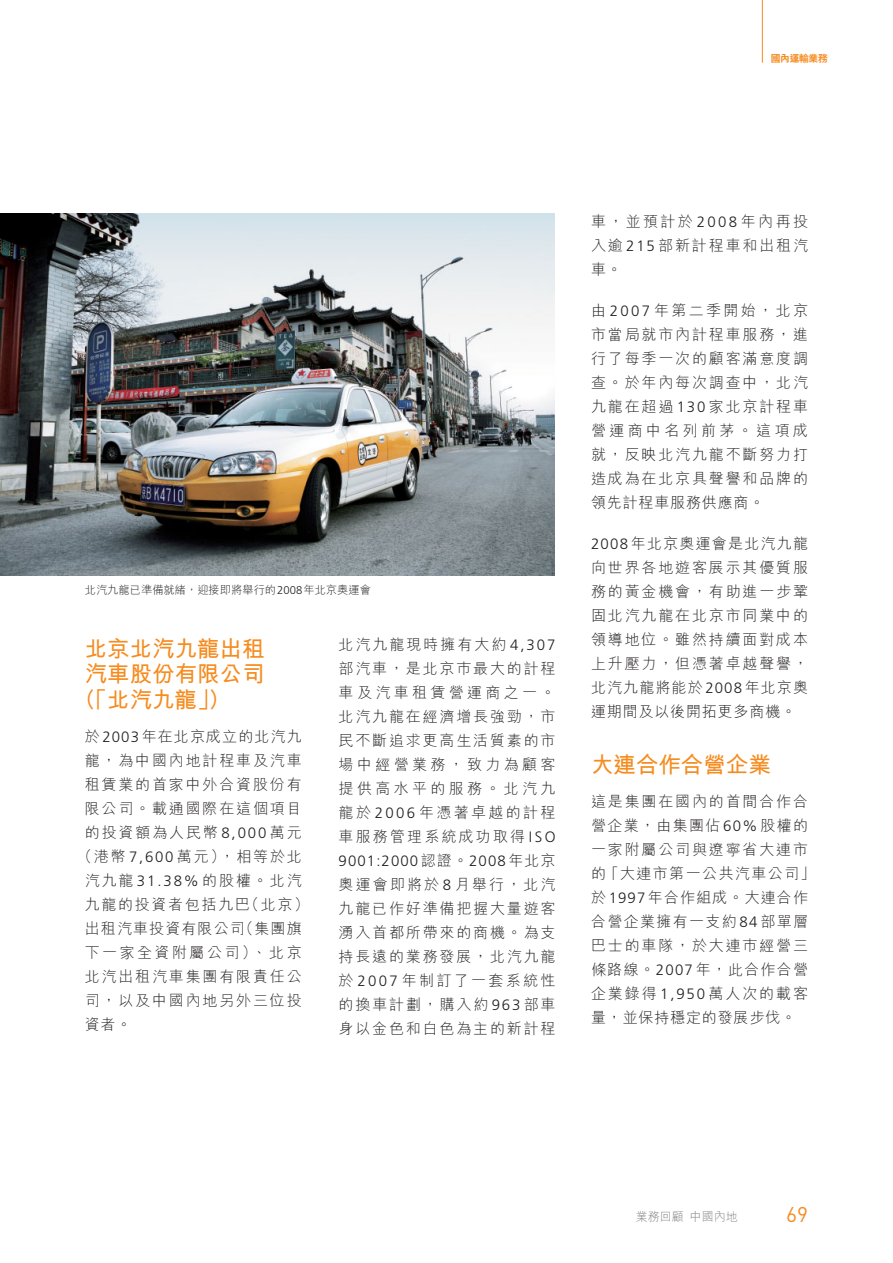
<style>
.page{position:relative;width:893px;height:1263px;background:#fff}
.page>*{position:absolute;margin:0;border:0;box-sizing:border-box;transform-origin:0 0}
.t1{font:22.5px "M Hei HK Bold B5 pc H";color:#f68b1e}
.t2{font:21px "DIN";color:#f68b1e}
.t3{font:15px/24px "M Hei HK Light B5 pc H";letter-spacing:.12em;color:#231f20;text-align:justify}
.t4{font:15px/24px "M Hei HK Light B5 pc H";letter-spacing:.095em;color:#231f20}
.t5{font:15px "M Hei HK Light B5 pc H";letter-spacing:.075em;color:#231f20}
.t6{font:300 15px "Frutiger";letter-spacing:.075em;color:#231f20}
.t7{font:15px "M Hei HK Light B5 pc H";letter-spacing:.165em;color:#231f20}
.t8{font:12px "M Hei HK Light B5 pc H";color:#808284}
.t9{font:11.25px "M Hei HK Light B5 pc H";color:#231f20}
.t10{font:9.75px "C Hei 2 HK Xbold B5 pc H";letter-spacing:-.03em;color:#f68b1e}
.s1{font-family:"Frutiger";font-weight:300}
.s2{font-family:"M Hei HK Light B5 pc H";font-weight:400}
</style>
<div class="page">
<img style="left:0;top:214px;width:555px;height:361px">
<hr style="left:762px;top:0;width:1px;height:63px;background:#f68b1e">
<p class="t10" style="left:770px;top:54px;width:59px">國內運輸業務</p>
<p class="t9" style="left:85px;top:585px;width:288px">北汽九龍已準備就緒，迎接即將舉行的<span class="s1">2008</span>年北京奧運會</p>
<h1 class="t1" style="left:85px;top:640px;width:181px">北京北汽九龍出租</h1>
<h1 class="t1" style="left:85px;top:665px;width:181px">汽車股份有限公司</h1>
<h1 class="t1" style="left:74px;top:691px;width:159px">（「北汽九龍」）</h1>
<p class="t5" style="left:85px;top:730px;width:218px">於<span class="s1">2003</span>年在北京成立的北汽九</p>
<p class="t3" style="left:85px;top:750px;width:218px">龍，為中國內地計程車及汽車</p>
<p class="t3" style="left:85px;top:774px;width:218px">租賃業的首家中外合資股份有</p>
<p class="t3" style="left:85px;top:798px;width:218px">限公司。載通國際在這個項目</p>
<p class="t3" style="left:85px;top:822px;width:218px">的投資額為人民幣<span class="s1">8,000</span>萬元</p>
<p class="t3" style="left:77px;top:846px;width:226px">（港幣<span class="s1">7,600</span>萬元），相等於北</p>
<p class="t3" style="left:85px;top:870px;width:218px">汽九龍<span class="s1">31.38%</span>的股權。北汽</p>
<p class="t3" style="left:85px;top:894px;width:226px">九龍的投資者包括九巴（北京）</p>
<p class="t5" style="left:85px;top:922px;width:218px">出租汽車投資有限公司（集團旗</p>
<p class="t7" style="left:85px;top:946px;width:218px">下一家全資附屬公司）、北京</p>
<p class="t3" style="left:85px;top:966px;width:218px">北汽出租汽車集團有限責任公</p>
<p class="t3" style="left:85px;top:990px;width:218px">司，以及中國內地另外三位投</p>
<p class="t3" style="left:85px;top:1014px;width:48px">資者。</p>
<p class="t3" style="left:338px;top:634px;width:218px">北汽九龍現時擁有大約<span class="s1">4,307</span>部汽車，是北京巿最大的計程車及汽車租賃營運商之一。北汽九龍在經濟增長強勁，市民不斷追求更高生活質素的市場中經營業務，致力為顧客提供高水平的服務。北汽九龍於<span class="s1">2006</span>年憑著卓越的計程車服務管理系統成功取得<span class="s1">ISO</span></p>
<p class="t6" style="left:338px;top:855px;width:218px">9001:2000<span class="s2">認證。</span>2008<span class="s2">年北京</span></p>
<p class="t3" style="left:338px;top:874px;width:218px">奧運會即將於<span class="s1">8</span>月舉行，北汽九龍已作好準備把握大量遊客湧入首都所帶來的商機。為支持長遠的業務發展，北汽九龍於<span class="s1">2007</span>年制訂了一套系統性的換車計劃，購入約<span class="s1">963</span>部車身以金色和白色為主的新計程</p>
<p class="t3" style="left:591px;top:211px;width:218px">車，並預計於<span class="s1">2008</span>年內再投入逾<span class="s1">215</span>部新計程車和出租汽車。</p>
<p class="t3" style="left:591px;top:300px;width:218px">由<span class="s1">2007</span>年第二季開始，北京市當局就市內計程車服務，進行了每季一次的顧客滿意度調查。於年內每次調查中，北汽九龍在超過<span class="s1">130</span>家北京計程車營運商中名列前茅。這項成就，反映北汽九龍不斷努力打造成為在北京具聲譽和品牌的領先計程車服務供應商。</p>
<p class="t3" style="left:591px;top:533px;width:218px"><span class="s1">2008</span>年北京奧運會是北汽九龍向世界各地遊客展示其優質服務的黃金機會，有助進一步鞏固北汽九龍在北京市同業中的領導地位。雖然持續面對成本上升壓力，但憑著卓越聲譽，北汽九龍將能於<span class="s1">2008</span>年北京奧運期間及以後開拓更多商機。</p>
<h1 class="t1" style="left:591px;top:756px;width:181px">大連合作合營企業</h1>
<p class="t4" style="left:591px;top:792px;width:226px">這是集團在國內的首間合作合營企業，由集團佔<span class="s1">60%</span>股權的一家附屬公司與遼寧省大連市的「大連市第一公共汽車公司」於<span class="s1">1997</span>年合作組成。大連合作合營企業擁有一支約<span class="s1">84</span>部單層巴士的車隊，於大連巿經營三條路線。<span class="s1">2007</span>年，此合作合營企業錄得<span class="s1">1,950</span>萬人次的載客量，並保持穩定的發展步伐。</p>
<p class="t8" style="left:635px;top:1212px;width:103px">業務回顧中國內地</p>
<h2 class="t2" style="left:786px;top:1202px;width:23px">69</h2>
</div>
